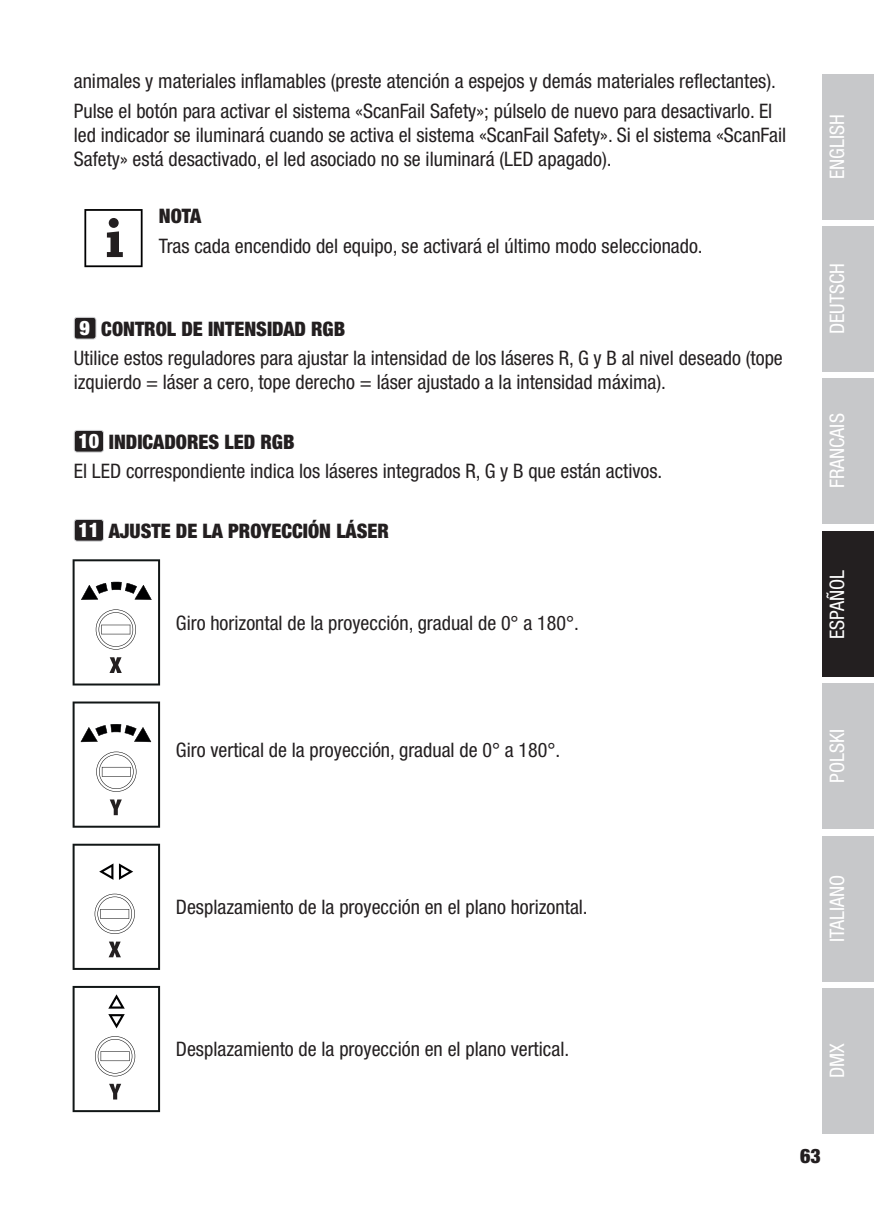
<style>
.page{position:relative;width:874px;height:1225px;background:#fff}
.page>*{position:absolute;margin:0;border:0;box-sizing:border-box;transform-origin:0 0}
.t1{font:condensed 20px/29.6px "Helvetica Neue LT Pro";color:#231f20}
.t2{font:condensed 20px "Helvetica Neue LT Std";color:#fff}
.t3{font:900 condensed 20px "Helvetica Neue LT Pro";color:#231f20}
.t4{font:900 condensed 20px "Helvetica Neue LT Std";color:#231f20}
.s1{font-weight:900;color:#fff}
.s2{font-weight:900}
.s3{color:#fff}
</style>
<div class="page">
<div style="left:821px;top:988px;width:52px;height:146px;background:#c7c8ca"></div>
<div style="left:821px;top:74px;width:52px;height:145px;background:#c7c8ca"></div>
<div style="left:821px;top:226px;width:52px;height:145px;background:#c7c8ca"></div>
<div style="left:821px;top:378px;width:52px;height:146px;background:#c7c8ca"></div>
<div style="left:821px;top:531px;width:52px;height:146px;background:#231f20"></div>
<div style="left:821px;top:683px;width:52px;height:146px;background:#c7c8ca"></div>
<div style="left:821px;top:836px;width:52px;height:145px;background:#c7c8ca"></div>
<svg style="left:84px;top:209px;width:58px;height:58px"></svg>
<div style="left:74px;top:317px;width:22px;height:22px;background:#231f20;border-radius:3px"></div>
<div style="left:74px;top:317px;width:22px;height:22px;border:1px solid #d1d2d4;border-radius:3px"></div>
<div style="left:74px;top:430px;width:29px;height:22px;background:#231f20;border-radius:3px"></div>
<div style="left:74px;top:430px;width:30px;height:22px;border:1px solid #d1d2d4;border-radius:3px"></div>
<div style="left:74px;top:519px;width:29px;height:22px;background:#231f20;border-radius:3px"></div>
<div style="left:74px;top:519px;width:30px;height:22px;border:1px solid #d1d2d4;border-radius:3px"></div>
<svg style="left:73px;top:559px;width:87px;height:126px"></svg>
<svg style="left:73px;top:701px;width:87px;height:126px"></svg>
<svg style="left:73px;top:843px;width:87px;height:127px"></svg>
<svg style="left:73px;top:986px;width:87px;height:126px"></svg>
<p class="t1" style="left:74px;top:66px;width:703px">animales y materiales inflamables (preste atención a espejos y demás materiales reflectantes).<br>Pulse el botón para activar el sistema «ScanFail Safety»; púlselo de nuevo para desactivarlo. El</p>
<p class="t1" style="left:74px;top:122px;width:713px;line-height:24px">led indicador se iluminará cuando se activa el sistema «ScanFail Safety». Si el sistema «ScanFail<br>Safety» está desactivado, el led asociado no se iluminará (LED apagado).</p>
<p class="t3" style="left:159px;top:204px;width:44px">NOTA</p>
<p class="t1" style="left:159px;top:231px;width:545px">Tras cada encendido del equipo, se activará el último modo seleccionado.</p>
<p class="t1" style="left:74px;top:313px;width:710px"><span class="s1">9</span> <span class="s2">CONTROL DE INTENSIDAD RGB<br></span>Utilice estos reguladores para ajustar la intensidad de los láseres R, G y B al nivel deseado (tope</p>
<p class="t1" style="left:74px;top:367px;width:593px">izquierdo = láser a cero, tope derecho = láser ajustado a la intensidad máxima).</p>
<p class="t1" style="left:74px;top:426px;width:590px"><span class="s1">10</span> <span class="s2">INDICADORES LED RGB<br></span>El LED correspondiente indica los láseres integrados R, G y B que están activos.</p>
<p class="t3" style="left:78px;top:518px;width:312px"><span class="s3">11</span> AJUSTE DE LA PROYECCIÓN LÁSER</p>
<p class="t1" style="left:176px;top:607px;width:404px">Giro horizontal de la proyección, gradual de 0° a 180°.</p>
<p class="t1" style="left:176px;top:735px;width:385px">Giro vertical de la proyección, gradual de 0° a 180°.</p>
<p class="t1" style="left:176px;top:892px;width:413px">Desplazamiento de la proyección en el plano horizontal.</p>
<p class="t2" style="left:824px;top:179px;width:66px;rotate:-90deg">ENGLISH</p>
<p class="t2" style="left:824px;top:334px;width:73px;rotate:-90deg">DEUTSCH</p>
<p class="t2" style="left:824px;top:488px;width:76px;rotate:-90deg">FRANCAIS</p>
<p class="t2" style="left:825px;top:639px;width:71px;rotate:-90deg">ESPAÑOL</p>
<p class="t2" style="left:825px;top:783px;width:55px;rotate:-90deg">POLSKI</p>
<p class="t2" style="left:825px;top:942px;width:69px;rotate:-90deg">ITALIANO</p>
<p class="t1" style="left:176px;top:1034px;width:394px">Desplazamiento de la proyección en el plano vertical.</p>
<p class="t2" style="left:825px;top:1078px;width:36px;rotate:-90deg">DMX</p>
<p class="t4" style="left:799px;top:1143px;width:22px">63</p>
</div>
